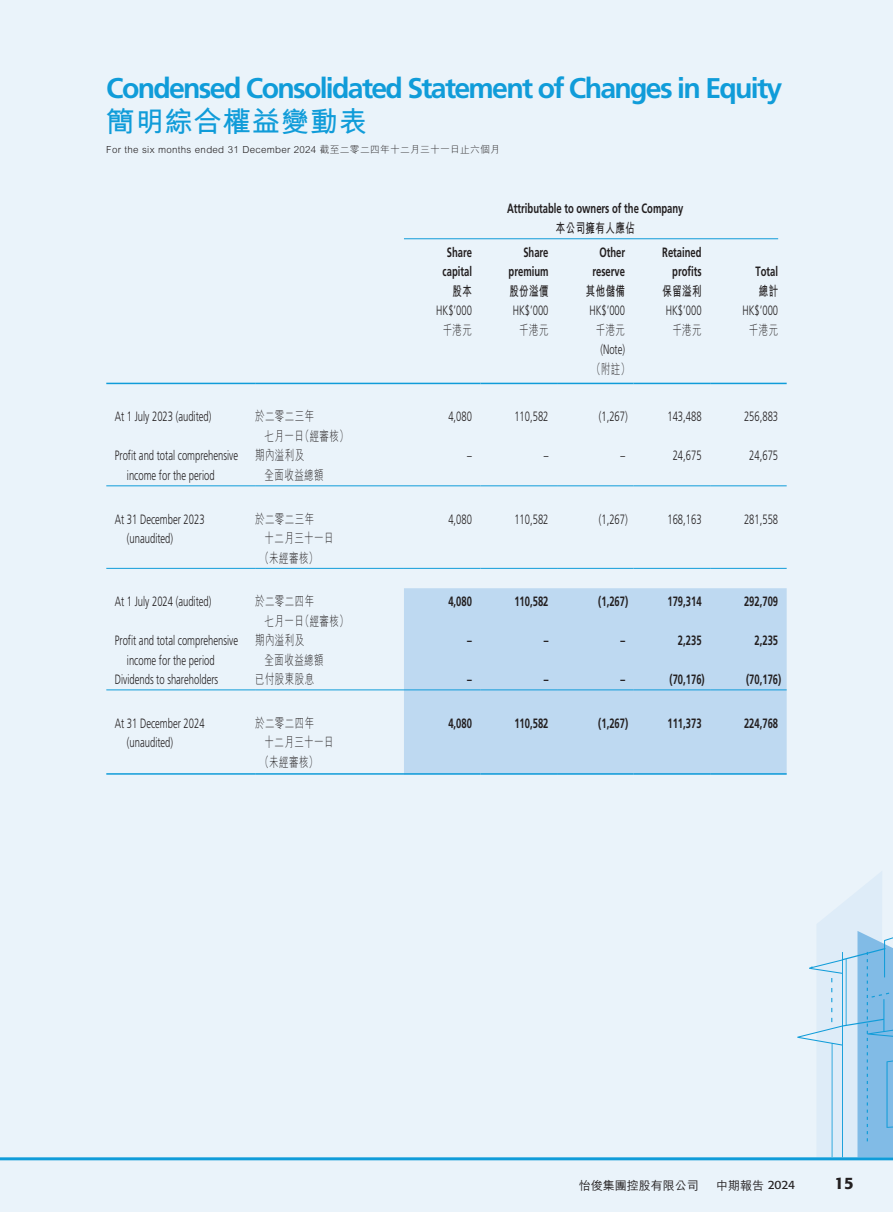
<style>
.page{position:relative;width:893px;height:1212px;background:#eaf3fa}
.page>*{position:absolute;margin:0;border:0;box-sizing:border-box;transform-origin:0 0}
.t1{font:700 28.5px "Frutiger LT Std";letter-spacing:-.06em;color:#109cd9}
.t2{font:700 28.5px "M Hei HK";letter-spacing:.02em;color:#109cd9}
.t3{font:500 16.5px "Formata";color:#231f20}
.t4{font:300 13.5px/19.5px "Frutiger LT Std";color:#231f20;scale:.7 1}
.t5{font:700 13.5px/19.5px "Frutiger LT Std";color:#231f20;text-align:center;scale:.7 1}
.t6{font:300 13.5px/19.5px "M Hei HK";letter-spacing:.05em;color:#231f20;scale:.7 1}
.t7{font:700 13.5px "M Hei HK";letter-spacing:.05em;color:#231f20;scale:.7 1}
.t8{font:500 12px "M Hei HK";color:#231f20}
.t9{font:300 9.75px "M Hei HK";letter-spacing:.03em;color:#231f20}
.s1{font-family:"Formata";font-weight:400}
</style>
<div class="page">
<svg style="left:797px;top:872px;width:96px;height:285px"></svg>
<hr style="left:0;top:1157px;width:893px;height:3px;background:#109cd9">
<div style="left:404px;top:588px;width:383px;height:185px;background:#bed9f1"></div>
<hr style="left:404px;top:238px;width:374px;height:1px;background:#109cd9">
<hr style="left:106px;top:383px;width:149px;height:1px;background:#109cd9">
<hr style="left:255px;top:383px;width:149px;height:1px;background:#109cd9">
<hr style="left:404px;top:383px;width:76px;height:1px;background:#109cd9">
<hr style="left:480px;top:383px;width:77px;height:1px;background:#109cd9">
<hr style="left:557px;top:383px;width:77px;height:1px;background:#109cd9">
<hr style="left:634px;top:383px;width:76px;height:1px;background:#109cd9">
<hr style="left:710px;top:383px;width:77px;height:1px;background:#109cd9">
<hr style="left:106px;top:485px;width:149px;height:1px;background:#109cd9">
<hr style="left:255px;top:485px;width:149px;height:1px;background:#109cd9">
<hr style="left:404px;top:485px;width:76px;height:1px;background:#109cd9">
<hr style="left:480px;top:485px;width:77px;height:1px;background:#109cd9">
<hr style="left:557px;top:485px;width:77px;height:1px;background:#109cd9">
<hr style="left:634px;top:485px;width:76px;height:1px;background:#109cd9">
<hr style="left:710px;top:485px;width:77px;height:1px;background:#109cd9">
<hr style="left:106px;top:568px;width:149px;height:1px;background:#109cd9">
<hr style="left:255px;top:568px;width:149px;height:1px;background:#109cd9">
<hr style="left:404px;top:568px;width:76px;height:1px;background:#109cd9">
<hr style="left:480px;top:568px;width:77px;height:1px;background:#109cd9">
<hr style="left:557px;top:568px;width:77px;height:1px;background:#109cd9">
<hr style="left:634px;top:568px;width:76px;height:1px;background:#109cd9">
<hr style="left:710px;top:568px;width:77px;height:1px;background:#109cd9">
<hr style="left:106px;top:689px;width:149px;height:1px;background:#109cd9">
<hr style="left:255px;top:689px;width:149px;height:1px;background:#109cd9">
<hr style="left:404px;top:689px;width:76px;height:1px;background:#109cd9">
<hr style="left:480px;top:689px;width:77px;height:1px;background:#109cd9">
<hr style="left:557px;top:689px;width:77px;height:1px;background:#109cd9">
<hr style="left:634px;top:689px;width:76px;height:1px;background:#109cd9">
<hr style="left:710px;top:689px;width:77px;height:1px;background:#109cd9">
<hr style="left:106px;top:773px;width:149px;height:2px;background:#109cd9">
<hr style="left:255px;top:773px;width:149px;height:2px;background:#109cd9">
<hr style="left:404px;top:773px;width:76px;height:2px;background:#109cd9">
<hr style="left:480px;top:773px;width:77px;height:2px;background:#109cd9">
<hr style="left:557px;top:773px;width:77px;height:2px;background:#109cd9">
<hr style="left:634px;top:773px;width:76px;height:2px;background:#109cd9">
<hr style="left:710px;top:773px;width:77px;height:2px;background:#109cd9">
<h1 class="t1" style="left:106px;top:71px;width:677px">Condensed Consolidated Statement of Changes in Equity</h1>
<h1 class="t2" style="left:106px;top:101px;width:263px">簡明綜合權益變動表</h1>
<p class="t9" style="left:106px;top:143px;width:395px">For the six months ended 31 December 2024 截至二零二四年十二月三十一日止六個月</p>
<p class="t5" style="left:507px;top:199px;width:254px">Attributable to owners of the Company</p>
<p class="t7" style="left:556px;top:218px;width:114px">本公司擁有人應佔</p>
<p class="t5" style="left:443px;top:243px;width:44px">Share capital</p>
<p class="t5" style="left:509px;top:243px;width:59px;text-align:right">Share premium</p>
<p class="t5" style="left:592px;top:243px;width:48px">Other reserve</p>
<p class="t5" style="left:662px;top:243px;width:58px;text-align:right">Retained profits</p>
<p class="t5" style="left:756px;top:262px;width:34px">Total</p>
<p class="t7" style="left:453px;top:281px;width:29px">股本</p>
<p class="t7" style="left:509px;top:281px;width:58px">股份溢價</p>
<p class="t7" style="left:586px;top:281px;width:58px">其他儲備</p>
<p class="t7" style="left:662px;top:281px;width:58px">保留溢利</p>
<p class="t7" style="left:759px;top:281px;width:29px">總計</p>
<p class="t4" style="left:436px;top:301px;width:53px">HK$’000</p>
<p class="t4" style="left:513px;top:301px;width:53px">HK$’000</p>
<p class="t4" style="left:589px;top:301px;width:53px">HK$’000</p>
<p class="t4" style="left:666px;top:301px;width:53px">HK$’000</p>
<p class="t4" style="left:742px;top:301px;width:53px">HK$’000</p>
<p class="t6" style="left:443px;top:320px;width:43px">千港元</p>
<p class="t6" style="left:519px;top:320px;width:43px">千港元</p>
<p class="t6" style="left:596px;top:320px;width:43px">千港元</p>
<p class="t6" style="left:672px;top:320px;width:43px">千港元</p>
<p class="t6" style="left:749px;top:320px;width:43px">千港元</p>
<p class="t4" style="left:600px;top:340px;width:37px">(Note)</p>
<p class="t6" style="left:591px;top:359px;width:56px">（附註）</p>
<p class="t4" style="left:115px;top:407px;width:140px">At 1 July 2023 (audited)</p>
<p class="t6" style="left:265px;top:406px;width:121px;text-indent:-9px">於二零二三年<br>七月一日（經審核）</p>
<p class="t4" style="left:448px;top:407px;width:35px">4,080</p>
<p class="t4" style="left:514px;top:407px;width:50px">110,582</p>
<p class="t4" style="left:599px;top:407px;width:43px">(1,267)</p>
<p class="t4" style="left:667px;top:407px;width:50px">143,488</p>
<p class="t4" style="left:744px;top:407px;width:50px">256,883</p>
<p class="t4" style="left:127px;top:446px;width:160px;text-indent:-12px">Profit and total comprehensive income for the period</p>
<p class="t6" style="left:265px;top:445px;width:86px;text-indent:-9px">期內溢利及<br>全面收益總額</p>
<p class="t4" style="left:467px;top:446px;width:8px">–</p>
<p class="t4" style="left:544px;top:446px;width:8px">–</p>
<p class="t4" style="left:620px;top:446px;width:8px">–</p>
<p class="t4" style="left:673px;top:446px;width:43px">24,675</p>
<p class="t4" style="left:749px;top:446px;width:43px">24,675</p>
<p class="t4" style="left:127px;top:509px;width:112px;text-indent:-12px">At 31 December 2023 (unaudited)</p>
<p class="t6" style="left:255px;top:508px;width:86px">於二零二三年</p>
<p class="t4" style="left:448px;top:509px;width:35px">4,080</p>
<p class="t4" style="left:514px;top:509px;width:50px">110,582</p>
<p class="t4" style="left:599px;top:509px;width:43px">(1,267)</p>
<p class="t4" style="left:667px;top:509px;width:50px">168,163</p>
<p class="t4" style="left:744px;top:509px;width:50px">281,558</p>
<p class="t6" style="left:265px;top:528px;width:100px">十二月三十一日</p>
<p class="t6" style="left:260px;top:547px;width:85px">（未經審核）</p>
<p class="t4" style="left:115px;top:592px;width:140px">At 1 July 2024 (audited)</p>
<p class="t6" style="left:265px;top:591px;width:121px;text-indent:-9px">於二零二四年<br>七月一日（經審核）</p>
<p class="t5" style="left:448px;top:592px;width:35px">4,080</p>
<p class="t5" style="left:514px;top:592px;width:50px">110,582</p>
<p class="t5" style="left:598px;top:592px;width:44px">(1,267)</p>
<p class="t5" style="left:667px;top:592px;width:50px">179,314</p>
<p class="t5" style="left:744px;top:592px;width:50px">292,709</p>
<p class="t4" style="left:127px;top:631px;width:160px;text-indent:-12px">Profit and total comprehensive income for the period</p>
<p class="t6" style="left:265px;top:630px;width:86px;text-indent:-9px">期內溢利及<br>全面收益總額</p>
<p class="t5" style="left:467px;top:631px;width:8px">–</p>
<p class="t5" style="left:544px;top:631px;width:8px">–</p>
<p class="t5" style="left:620px;top:631px;width:8px">–</p>
<p class="t5" style="left:678px;top:631px;width:35px">2,235</p>
<p class="t5" style="left:754px;top:631px;width:35px">2,235</p>
<p class="t4" style="left:115px;top:670px;width:149px">Dividends to shareholders</p>
<p class="t6" style="left:255px;top:669px;width:86px">已付股東股息</p>
<p class="t5" style="left:467px;top:670px;width:8px">–</p>
<p class="t5" style="left:544px;top:670px;width:8px">–</p>
<p class="t5" style="left:620px;top:670px;width:8px">–</p>
<p class="t5" style="left:670px;top:670px;width:52px">(70,176)</p>
<p class="t5" style="left:746px;top:670px;width:52px">(70,176)</p>
<p class="t4" style="left:127px;top:713px;width:112px;text-indent:-12px">At 31 December 2024 (unaudited)</p>
<p class="t6" style="left:255px;top:712px;width:86px">於二零二四年</p>
<p class="t5" style="left:448px;top:713px;width:35px">4,080</p>
<p class="t5" style="left:514px;top:713px;width:50px">110,582</p>
<p class="t5" style="left:598px;top:713px;width:44px">(1,267)</p>
<p class="t5" style="left:667px;top:713px;width:50px">111,373</p>
<p class="t5" style="left:744px;top:713px;width:50px">224,768</p>
<p class="t6" style="left:265px;top:732px;width:100px">十二月三十一日</p>
<p class="t6" style="left:260px;top:751px;width:85px">（未經審核）</p>
<p class="t8" style="left:579px;top:1176px;width:121px">怡俊集團控股有限公司</p>
<p class="t8" style="left:716px;top:1176px;width:81px">中期報告 <span class="s1">2024</span></p>
<p class="t3" style="left:834px;top:1173px;width:21px">15</p>
</div>
